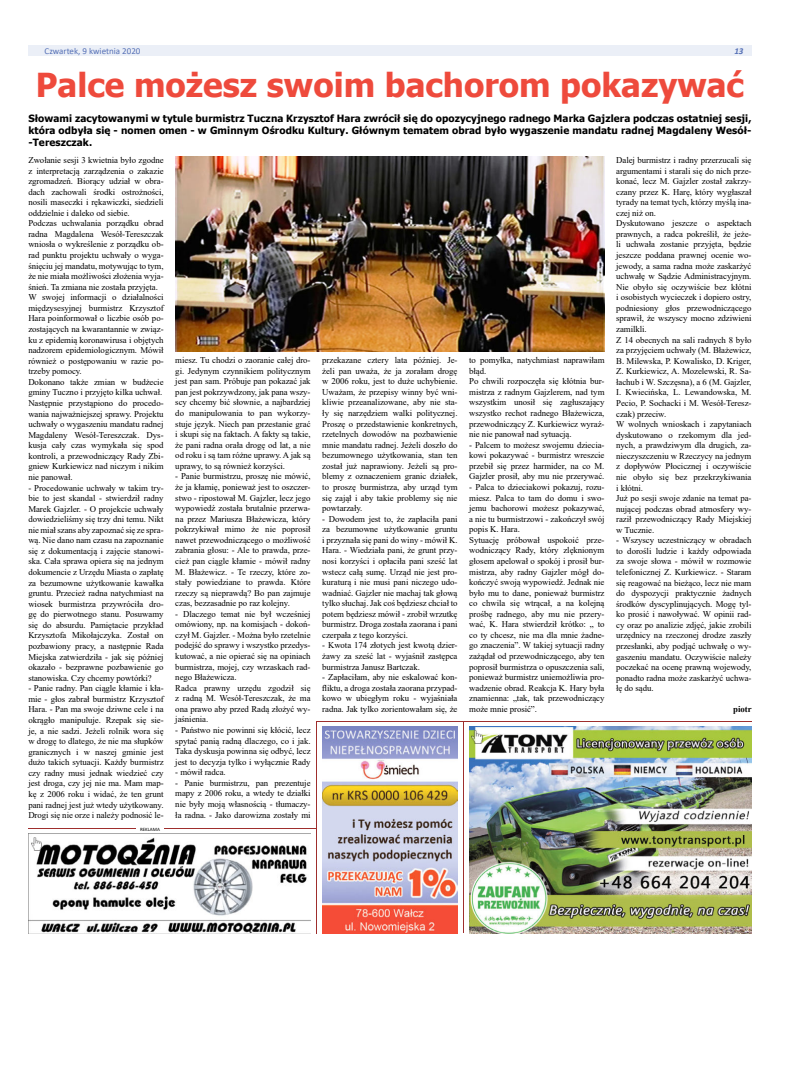
<style>
.page{position:relative;width:794px;height:1092px;background:#fff}
.page>*{position:absolute;margin:0;border:0;box-sizing:border-box;transform-origin:0 0}
.t1{font:700 33px "Tahoma";color:#ee4a3c}
.t2{font:700 10px/12px "Tahoma";letter-spacing:.01em;color:#000;text-align:justify}
.t3{font:9px "Calibri";color:#5570b6}
.t4{font:italic 700 9px "Calibri";color:#5570b6}
.t5{font:8.8px/10.6px "Times New Roman";letter-spacing:-.005em;color:#000;text-align:justify}
.t6{font:700 8.8px "Times New Roman";letter-spacing:-.005em;color:#000}
.t7{font:5px "Calibri";color:#000}
</style>
<div class="page">
<div style="left:28px;top:45px;width:723px;height:11px;background:#ebeff7"></div>
<img style="left:469px;top:726px;width:282px;height:207px">
<hr style="left:316px;top:721px;width:1px;height:212px;background:#9e2e2d">
<img style="left:28px;top:833px;width:282px;height:100px">
<hr style="left:316px;top:721px;width:435px;height:1px;background:#9e2e2d">
<hr style="left:28px;top:828px;width:288px;height:1px;background:#9e2e2d">
<img style="left:322px;top:726px;width:135px;height:207px">
<hr style="left:463px;top:721px;width:1px;height:212px;background:#9e2e2d">
<svg style="left:472px;top:730px;width:10px;height:13px"></svg>
<svg style="left:32px;top:837px;width:10px;height:13px"></svg>
<div style="left:136px;top:826px;width:28px;height:5px;background:#fff"></div>
<img style="left:175px;top:157px;width:429px;height:194px">
<p class="t3" style="left:45px;top:47px;width:97px">Czwartek, 9 kwietnia 2020</p>
<p class="t4" style="left:734px;top:47px;width:11px">13</p>
<h1 class="t1" style="left:36px;top:61px;width:709px">Palce możesz swoim bachorom pokazywać</h1>
<p class="t2" style="left:28px;top:113px;width:724px">Słowami zacytowanymi w tytule burmistrz Tuczna Krzysztof Hara zwrócił się do opozycyjnego radnego Marka Gajzlera podczas ostatniej sesji, która odbyła się - nomen omen - w Gminnym Ośrodku Kultury. Głównym tematem obrad było wygaszenie mandatu radnej Magdaleny Wesół--Tereszczak.</p>
<p class="t5" style="left:28px;top:154px;width:137px;text-align:left">Zwołanie sesji 3 kwietnia było zgodne z interpretacją zarządzenia o zakazie zgromadzeń. Biorący udział w obra&shy;dach zachowali środki ostrożności, nosili maseczki i rękawiczki, siedzieli oddzielnie i daleko od siebie.<br>Podczas uchwalania porządku obrad radna Magdalena Wesół-Tereszczak wniosła o wykreślenie z porządku ob&shy;rad punktu projektu uchwały o wyga&shy;śnięciu jej mandatu, motywując to tym, że nie miała możliwości złożenia wyja&shy;śnień. Ta zmiana nie została przyjęta.<br>W swojej informacji o działalności międzysesyjnej burmistrz Krzysztof Hara poinformował o liczbie osób po&shy;zostających na kwarantannie w związ&shy;ku z epidemią koronawirusa i objętych nadzorem epidemiologicznym. Mówił również o postępowaniu w razie po&shy;trzeby pomocy.<br>Dokonano także zmian w budżecie gminy Tuczno i przyjęto kilka uchwał.<br>Następnie przystąpiono do procedo&shy;wania najważniejszej sprawy. Projektu uchwały o wygaszeniu mandatu radnej Magdaleny Wesół-Tereszczak. Dys&shy;kusja cały czas wymykała się spod kontroli, a przewodniczący Rady Zbi&shy;gniew Kurkiewicz nad niczym i nikim nie panował.</p>
<p class="t5" style="left:28px;top:482px;width:137px">- Procedowanie uchwały w takim try&shy;bie to jest skandal - stwierdził radny Marek Gajzler. - O projekcie uchwały dowiedzieliśmy się trzy dni temu. Nikt nie miał szans aby zapoznać się ze spra&shy;wą. Nie dano nam czasu na zapoznanie się z dokumentacją i zajęcie stanowi&shy;ska. Cała sprawa opiera się na jednym dokumencie z Urzędu Miasta o zapłatę za bezumowne użytkowanie kawałka gruntu. Przecież radna natychmiast na wiosek burmistrza przywróciła dro&shy;gę do pierwotnego stanu. Posuwamy się do absurdu. Pamiętacie przykład Krzysztofa Mikołajczyka. Został on pozbawiony pracy, a następnie Rada Miejska zatwierdziła - jak się później okazało - bezprawne pozbawienie go stanowiska. Czy chcemy powtórki?</p>
<p class="t5" style="left:28px;top:682px;width:137px">- Panie radny. Pan ciągle kłamie i kła&shy;mie - głos zabrał burmistrz Krzysztof Hara. - Pan ma swoje dziwne cele i na okrągło manipuluje. Rzepak się sie&shy;je, a nie sadzi. Jeżeli rolnik wora się w drogę to dlatego, że nie ma słupków granicznych i w naszej gminie jest dużo takich sytuacji. Każdy burmistrz czy radny musi jednak wiedzieć czy jest droga, czy jej nie ma. Mam map&shy;kę z 2006 roku i widać, że ten grunt pani radnej jest już wtedy użytkowany.<br>Drogi się nie orze i należy podnosić le-</p>
<p class="t5" style="left:616px;top:154px;width:137px;text-align:left">Dalej burmistrz i radny przerzucali się argumentami i starali się do nich prze&shy;konać, lecz M. Gajzler został zakrzy&shy;czany przez K. Harę, który wygłaszał tyrady na temat tych, którzy myślą ina&shy;czej niż on.<br>Dyskutowano jeszcze o aspektach prawnych, a radca pokreślił, że jeże&shy;li uchwała zostanie przyjęta, będzie jeszcze poddana prawnej ocenie wo&shy;jewody, a sama radna może zaskarżyć uchwałę w Sądzie Administracyjnym.<br>Nie obyło się oczywiście bez kłótni i osobistych wycieczek i dopiero ostry, podniesiony głos przewodniczącego sprawił, że wszyscy mocno zdziwieni zamilkli.<br>Z 14 obecnych na sali radnych 8 było za przyjęciem uchwały (M. Błażewicz, B. Milewska, P. Kowalisko, D. Kriger, Z. Kurkiewicz, A. Mozelewski, R. Sa&shy;łachub i W. Szczęsna), a 6 (M. Gajzler, I. Kwiecińska, L. Lewandowska, M.<br>Pecio, P. Sochacki i M. Wesół-Teresz&shy;czak) przeciw.<br>W wolnych wnioskach i zapytaniach dyskutowano o rzekomym dla jed&shy;nych, a prawdziwym dla drugich, za&shy;nieczyszczeniu w Rzeczycy na jednym z dopływów Płocicznej i oczywiście nie obyło się bez przekrzykiwania i kłótni.<br>Już po sesji swoje zdanie na temat pa&shy;nującej podczas obrad atmosfery wy&shy;raził przewodniczący Rady Miejskiej w Tucznie.</p>
<p class="t5" style="left:616px;top:534px;width:137px">- Wszyscy uczestniczący w obradach to dorośli ludzie i każdy odpowiada za swoje słowa - mówił w rozmowie telefonicznej Z. Kurkiewicz. - Staram się reagować na bieżąco, lecz nie mam do dyspozycji praktycznie żadnych środków dyscyplinujących. Mogę tyl&shy;ko prosić i nawoływać. W opinii rad&shy;cy oraz po analizie zdjęć, jakie zrobili urzędnicy na rzeczonej drodze zaszły przesłanki, aby podjąć uchwałę o wy&shy;gaszeniu mandatu. Oczywiście należy poczekać na ocenę prawną wojewody, ponadto radna może zaskarżyć uchwa&shy;łę do sądu.</p>
<p class="t6" style="left:733px;top:706px;width:20px">piotr</p>
<p class="t5" style="left:322px;top:354px;width:137px">przekazane cztery lata później. Je&shy;żeli pan uważa, że ja zorałam drogę w 2006 roku, jest to duże uchybienie.<br>Uważam, że przepisy winny być wni&shy;kliwie przeanalizowane, aby nie sta&shy;ły się narzędziem walki politycznej.<br>Proszę o przedstawienie konkretnych, rzetelnych dowodów na pozbawienie mnie mandatu radnej. Jeżeli doszło do bezumownego użytkowania, stan ten został już naprawiony. Jeżeli są pro&shy;blemy z oznaczeniem granic działek, to proszę burmistrza, aby urząd tym się zajął i aby takie problemy się nie powtarzały.</p>
<p class="t5" style="left:322px;top:513px;width:137px">- Dowodem jest to, że zapłaciła pani za bezumowne użytkowanie gruntu i przyznała się pani do winy - mówił K.<br>Hara. - Wiedziała pani, że grunt przy&shy;nosi korzyści i opłaciła pani sześć lat wstecz całą sumę. Urząd nie jest pro&shy;kuraturą i nie musi pani niczego udo&shy;wadniać. Gajzler nie machaj tak głową tylko słuchaj. Jak coś będziesz chciał to potem będziesz mówił - zrobił wrzutkę burmistrz. Droga została zaorana i pani czerpała z tego korzyści.</p>
<p class="t5" style="left:322px;top:640px;width:137px">- Kwota 174 złotych jest kwotą dzier&shy;żawy za sześć lat - wyjaśnił zastępca burmistrza Janusz Bartczak.</p>
<p class="t5" style="left:322px;top:671px;width:137px">- Zapłaciłam, aby nie eskalować kon&shy;fliktu, a droga została zaorana przypad&shy;kowo w ubiegłym roku - wyjaśniała radna. Jak tylko zorientowałam się, że</p>
<p class="t5" style="left:175px;top:354px;width:137px">miesz. Tu chodzi o zaoranie całej dro&shy;gi. Jedynym czynnikiem politycznym jest pan sam. Próbuje pan pokazać jak pan jest pokrzywdzony, jak pana wszy&shy;scy chcemy bić słownie, a najbardziej do manipulowania to pan wykorzy&shy;stuje język. Niech pan przestanie grać i skupi się na faktach. A fakty są takie, że pani radna orała drogę od lat, a nie od roku i są tam różne uprawy. A jak są uprawy, to są również korzyści.</p>
<p class="t5" style="left:175px;top:471px;width:137px">- Panie burmistrzu, proszę nie mówić, że ja kłamię, ponieważ jest to oszczer&shy;stwo - ripostował M. Gajzler, lecz jego wypowiedź została brutalnie przerwa&shy;na przez Mariusza Błażewicza, który pokrzykiwał mimo że nie poprosił nawet przewodniczącego o możliwość zabrania głosu: - Ale to prawda, prze&shy;cież pan ciągle kłamie - mówił radny M. Błażewicz. - Te rzeczy, które zo&shy;stały powiedziane to prawda. Które rzeczy są nieprawdą? Bo pan zajmuje czas, bezzasadnie po raz kolejny.</p>
<p class="t5" style="left:175px;top:608px;width:137px;text-align:left">- Dlaczego temat nie był wcześniej omówiony, np. na komisjach - dokoń&shy;czył M. Gajzler. - Można było rzetelnie podejść do sprawy i wszystko przedys&shy;kutować, a nie opierać się na opiniach burmistrza, mojej, czy wrzaskach rad&shy;nego Błażewicza.<br>Radca prawny urzędu zgodził się z radną M. Wesół-Tereszczak, że ma ona prawo aby przed Radą złożyć wy&shy;jaśnienia.</p>
<p class="t5" style="left:175px;top:724px;width:137px">- Państwo nie powinni się kłócić, lecz spytać panią radną dlaczego, co i jak.<br>Taka dyskusja powinna się odbyć, lecz jest to decyzja tylko i wyłącznie Rady</p>
<p class="t5" style="left:175px;top:766px;width:52px">- mówił radca.</p>
<p class="t5" style="left:175px;top:777px;width:137px">- Panie burmistrzu, pan prezentuje mapy z 2006 roku, a wtedy te działki nie były moją własnością - tłumaczy&shy;ła radna. - Jako darowizna zostały mi</p>
<p class="t5" style="left:469px;top:354px;width:137px;text-align:left">to pomyłka, natychmiast naprawiłam błąd.<br>Po chwili rozpoczęła się kłótnia bur&shy;mistrza z radnym Gajzlerem, nad tym wszystkim unosił się zagłuszający wszystko rechot radnego Błażewicza, przewodniczący Z. Kurkiewicz wyraź&shy;nie nie panował nad sytuacją.</p>
<p class="t5" style="left:469px;top:439px;width:137px">- Palcem to możesz swojemu dziecia&shy;kowi pokazywać - burmistrz wreszcie przebił się przez harmider, na co M.<br>Gajzler prosił, aby mu nie przerywać.</p>
<p class="t5" style="left:469px;top:481px;width:137px;text-align:left">- Palca to dzieciakowi pokazuj, rozu&shy;miesz. Palca to tam do domu i swo&shy;jemu bachorowi możesz pokazywać, a nie tu burmistrzowi - zakończył swój popis K. Hara.<br>Sytuację próbował uspokoić prze&shy;wodniczący Rady, który zlęknionym głosem apelował o spokój i prosił bur&shy;mistrza, aby radny Gajzler mógł do&shy;kończyć swoją wypowiedź. Jednak nie było mu to dane, ponieważ burmistrz co chwila się wtrącał, a na kolejną prośbę radnego, aby mu nie przery&shy;wać, K. Hara stwierdził krótko: „ to co ty chcesz, nie ma dla mnie żadne&shy;go znaczenia”. W takiej sytuacji radny zażądał od przewodniczącego, aby ten poprosił burmistrza o opuszczenia sali, ponieważ burmistrz uniemożliwia pro&shy;wadzenie obrad. Reakcja K. Hary była znamienna: „tak, tak przewodniczący może mnie prosić”.</p>
<p class="t7" style="left:140px;top:825px;width:21px">REKLAMA</p>
</div>
